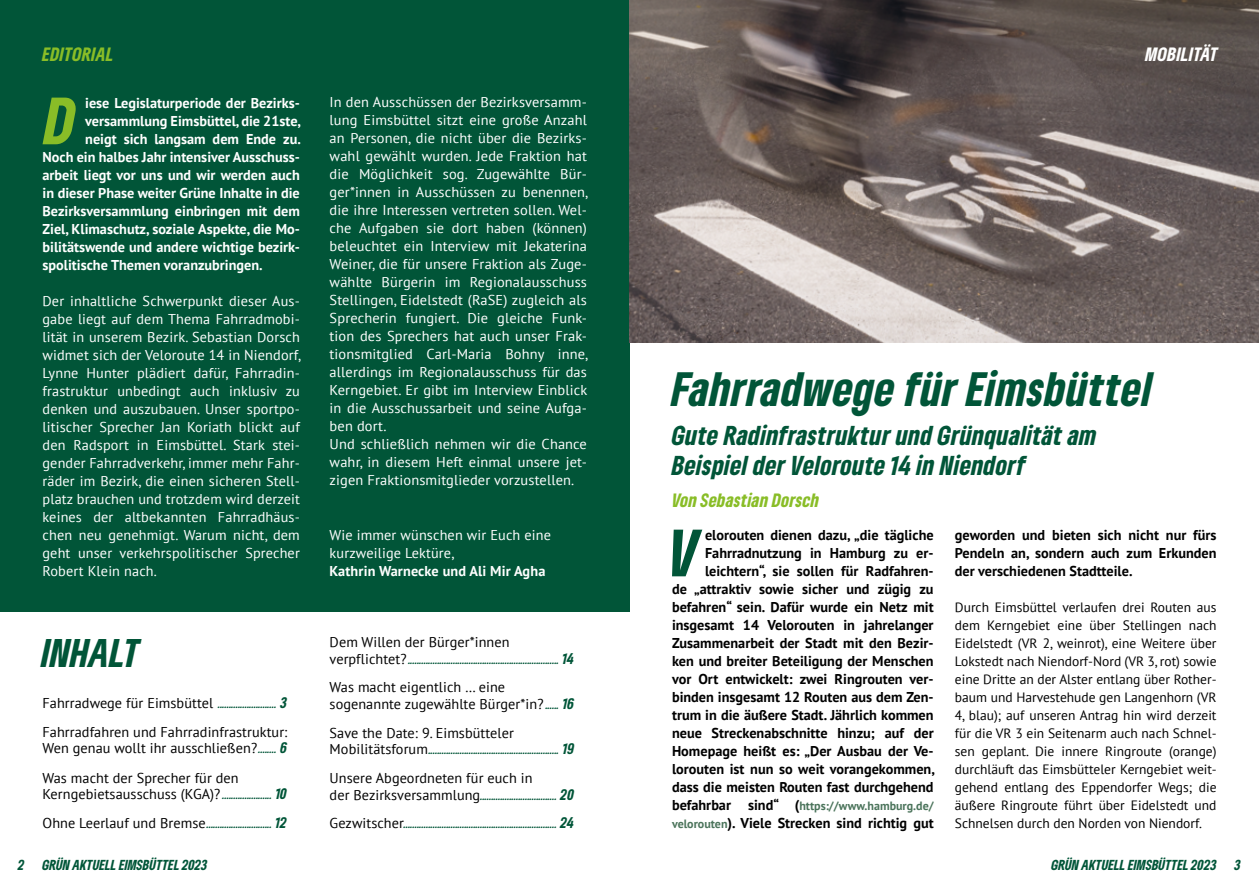
<style>
.page{position:relative;width:1259px;height:893px;background:#fff}
.page>*{position:absolute;margin:0;border:0;box-sizing:border-box;transform-origin:0 0}
.t1{font:italic 900 condensed 62.25px "Gruene Type";color:#89bd27}
.t2{font:italic 900 condensed 62.25px "Gruene Type";color:#015538}
.t3{font:italic 900 condensed 45px "Gruene Type";letter-spacing:.015em;color:#015538}
.t4{font:italic 900 condensed 37.35px "Gruene Type";letter-spacing:.005em;color:#015538}
.t5{font:italic 900 condensed 25.5px/30px "Gruene Type";letter-spacing:.015em;color:#015538}
.t6{font:italic 900 condensed 18px "Gruene Type";letter-spacing:.015em;color:#89bd27}
.t7{font:italic 900 condensed 18px "Gruene Type";letter-spacing:.02em;color:#fff}
.t8{font:14.25px/18px "PT Sans";letter-spacing:.01em;color:#fff}
.t9{font:700 14.25px/18px "PT Sans";color:#000;text-align:right}
.t10{font:700 14.25px "PT Sans";color:#fff}
.t11{font:14.25px/16.5px "PT Sans";letter-spacing:.005em;color:#000}
.t12{font:13.5px/18px "PT Sans";color:#000;text-align:justify}
.t13{font:italic 900 condensed 13.5px "Gruene Type";color:#015538}
.t14{font:700 12px "PT Sans";color:#4b745b}
.t15{font:italic 900 condensed 9px "Gruene Type";color:#015538}
.s1{font-family:"PT Sans";font-weight:400;font-style:normal;font-stretch:normal;font-size:14.25px;color:#000}
.s2{font-size:14.25px}
.s3{font-family:"Gruene Type";font-weight:900;font-style:italic;font-stretch:condensed;font-size:9px;color:#015538}
.s4{font-family:"Gruene Type";font-weight:900;font-style:italic;font-stretch:condensed;color:#015538}
.s5{font-size:14.25px;color:#000}
.s6{font-size:12px;color:#4b745b}
</style>
<div class="page">
<div style="left:0;top:0;width:629px;height:893px;background:#015538"></div>
<div style="left:0;top:612px;width:629px;height:281px;background:#fff"></div>
<img style="left:629px;top:0;width:630px;height:342px">
<p class="t6" style="left:43px;top:42px;width:73px">EDITORIAL</p>
<h1 class="t1" style="left:45px;top:79px;width:32px">D</h1>
<p class="t10" style="left:85px;top:94px;width:216px">iese Legislaturperiode der Bezirks-</p>
<p class="t10" style="left:85px;top:112px;width:217px">versammlung Eimsbüttel, die 21ste,</p>
<p class="t10" style="left:85px;top:130px;width:217px">neigt sich langsam dem Ende zu.</p>
<p class="t10" style="left:43px;top:148px;width:259px">Noch ein halbes Jahr intensiver Ausschuss-</p>
<p class="t10" style="left:43px;top:166px;width:259px">arbeit liegt vor uns und wir werden auch</p>
<p class="t10" style="left:43px;top:184px;width:259px">in dieser Phase weiter Grüne Inhalte in die</p>
<p class="t10" style="left:43px;top:202px;width:259px">Bezirksversammlung einbringen mit dem</p>
<p class="t10" style="left:43px;top:220px;width:259px">Ziel, Klimaschutz, soziale Aspekte, die Mo-</p>
<p class="t10" style="left:43px;top:238px;width:259px">bilitätswende und andere wichtige bezirk-</p>
<p class="t10" style="left:43px;top:256px;width:222px">spolitische Themen voranzubringen.</p>
<p class="t8" style="left:43px;top:292px;width:260px;text-align:justify">Der inhaltliche Schwerpunkt dieser Aus&shy;gabe liegt auf dem Thema Fahrradmobi&shy;lität in unserem Bezirk. Sebastian Dorsch widmet sich der Veloroute 14 in Niendorf, Lynne Hunter plädiert dafür, Fahrradin&shy;frastruktur unbedingt auch inklusiv zu denken und auszubauen. Unser sportpo&shy;litischer Sprecher Jan Koriath blickt auf den Radsport in Eimsbüttel. Stark stei&shy;gender Fahrradverkehr, immer mehr Fahr&shy;räder im Bezirk, die einen sicheren Stell&shy;platz brauchen und trotzdem wird derzeit keines der altbekannten Fahrradhäus&shy;chen neu genehmigt. Warum nicht, dem geht unser verkehrspolitischer Sprecher Robert Klein nach.</p>
<h3 class="t4" style="left:42px;top:628px;width:100px">INHALT</h3>
<p class="t15" style="left:43px;top:698px;width:246px"><span class="s1">Fahrradwege für Eimsbüttel</span> .......................... <span class="s2">3</span></p>
<p class="t11" style="left:43px;top:723px;width:246px">Fahrradfahren und Fahrradinfrastruktur:<br>Wen genau wollt ihr ausschließen?<span class="s3">........</span> <span class="s4">6</span></p>
<p class="t11" style="left:43px;top:769px;width:246px">Was macht der Sprecher für den<br>Kerngebietsausschuss (KGA)? <span class="s3">......................</span> <span class="s4">10</span></p>
<p class="t15" style="left:43px;top:819px;width:246px"><span class="s1">Ohne Leerlauf und Bremse</span>............................. <span class="s2">12</span></p>
<p class="t8" style="left:330px;top:92px;width:260px">In den Ausschüssen der Bezirksversamm&shy;lung Eimsbüttel sitzt eine große Anzahl an Personen, die nicht über die Bezirks&shy;wahl gewählt wurden. Jede Fraktion hat die Möglichkeit sog. Zugewählte Bür&shy;ger*innen in Ausschüssen zu benennen, die ihre Interessen vertreten sollen. Wel&shy;che Aufgaben sie dort haben (können) beleuchtet ein Interview mit Jekaterina Weiner, die für unsere Fraktion als Zuge&shy;wählte Bürgerin im Regionalausschuss Stellingen, Eidelstedt (RaSE) zugleich als Sprecherin fungiert. Die gleiche Funk&shy;tion des Sprechers hat auch unser Frak&shy;tionsmitglied Carl-Maria Bohny inne, allerdings im Regionalausschuss für das Kerngebiet. Er gibt im Interview Einblick in die Ausschussarbeit und seine Aufga&shy;ben dort.<br>Und schließlich nehmen wir die Chance wahr, in diesem Heft einmal unsere jet&shy;zigen Fraktionsmitglieder vorzustellen.</p>
<p class="t8" style="left:330px;top:526px;width:223px">Wie immer wünschen wir Euch eine kurzweilige Lektüre,</p>
<p class="t10" style="left:330px;top:562px;width:217px">Kathrin Warnecke und Ali Mir Agha</p>
<p class="t11" style="left:330px;top:633px;width:181px">Dem Willen der Bürger*innen</p>
<p class="t15" style="left:330px;top:654px;width:246px"><span class="s1">verpflichtet?</span> ................................................................... <span class="s2">14</span></p>
<p class="t11" style="left:330px;top:679px;width:246px">Was macht eigentlich … eine sogenannte zugewählte Bürger*in? <span class="s3">......</span> <span class="s4">16</span></p>
<p class="t11" style="left:330px;top:724px;width:186px">Save the Date: 9. Eimsbütteler</p>
<p class="t15" style="left:330px;top:745px;width:246px"><span class="s1">Mobilitätsforum</span>.......................................................... <span class="s2">19</span></p>
<p class="t11" style="left:330px;top:769px;width:204px">Unsere Abgeordneten für euch in</p>
<p class="t15" style="left:330px;top:790px;width:246px"><span class="s1">der Bezirksversammlung</span>.................................. <span class="s2">20</span></p>
<p class="t15" style="left:330px;top:819px;width:246px"><span class="s1">Gezwitscher</span>.................................................................... <span class="s2">24</span></p>
<p class="t7" style="left:1145px;top:42px;width:74px">MOBILITÄT</p>
<h2 class="t3" style="left:672px;top:359px;width:482px">Fahrradwege für Eimsbüttel</h2>
<h3 class="t5" style="left:672px;top:419px;width:426px">Gute Radinfrastruktur und Grünqualität am<br>Beispiel der Veloroute 14 in Niendorf</h3>
<p class="t6" style="left:672px;top:488px;width:148px">Von Sebastian Dorsch</p>
<h1 class="t2" style="left:669px;top:511px;width:31px">V</h1>
<p class="t9" style="left:672px;top:526px;width:264px">elorouten dienen dazu, „die tägliche Fahrradnutzung in Hamburg zu er&shy;leichtern“, sie sollen für Radfahren-<br>de „attraktiv sowie sicher und zügig zu befahren“ sein. Dafür wurde ein Netz mit insgesamt 14 Velorouten in jahrelanger Zusammenarbeit der Stadt mit den Bezir&shy;ken und breiter Beteiligung der Menschen vor Ort entwickelt: zwei Ringrouten ver&shy;binden insgesamt 12 Routen aus dem Zen&shy;trum in die äußere Stadt. Jährlich kommen neue Streckenabschnitte hinzu; auf der Homepage heißt es: „Der Ausbau der Ve&shy;lorouten ist nun so weit vorangekommen, dass die meisten Routen fast durchgehend</p>
<p class="t14" style="left:672px;top:798px;width:263px"><span class="s5">befahrbar sind“ (</span>https://www.hamburg.de/</p>
<p class="t9" style="left:672px;top:814px;width:263px"><span class="s6">velorouten</span>). Viele Strecken sind richtig gut</p>
<p class="t9" style="left:955px;top:526px;width:263px;text-align:justify">geworden und bieten sich nicht nur fürs Pendeln an, sondern auch zum Erkunden der verschiedenen Stadtteile.</p>
<p class="t12" style="left:955px;top:598px;width:263px">Durch Eimsbüttel verlaufen drei Routen aus dem Kerngebiet eine über Stellingen nach Eidelstedt (VR 2, weinrot), eine Weitere über Lokstedt nach Niendorf-Nord (VR 3, rot) sowie eine Dritte an der Alster entlang über Rother&shy;baum und Harvestehude gen Langenhorn (VR 4, blau); auf unseren Antrag hin wird derzeit für die VR 3 ein Seitenarm auch nach Schnel&shy;sen geplant. Die innere Ringroute (orange) durchläuft das Eimsbütteler Kerngebiet weit&shy;gehend entlang des Eppendorfer Wegs; die äußere Ringroute führt über Eidelstedt und Schnelsen durch den Norden von Niendorf.</p>
<p class="t13" style="left:18px;top:856px;width:8px">2</p>
<p class="t13" style="left:43px;top:856px;width:166px">GRÜN AKTUELL EIMSBÜTTEL 2023</p>
<p class="t13" style="left:1051px;top:856px;width:166px">GRÜN AKTUELL EIMSBÜTTEL 2023</p>
<p class="t13" style="left:1234px;top:856px;width:8px">3</p>
</div>
